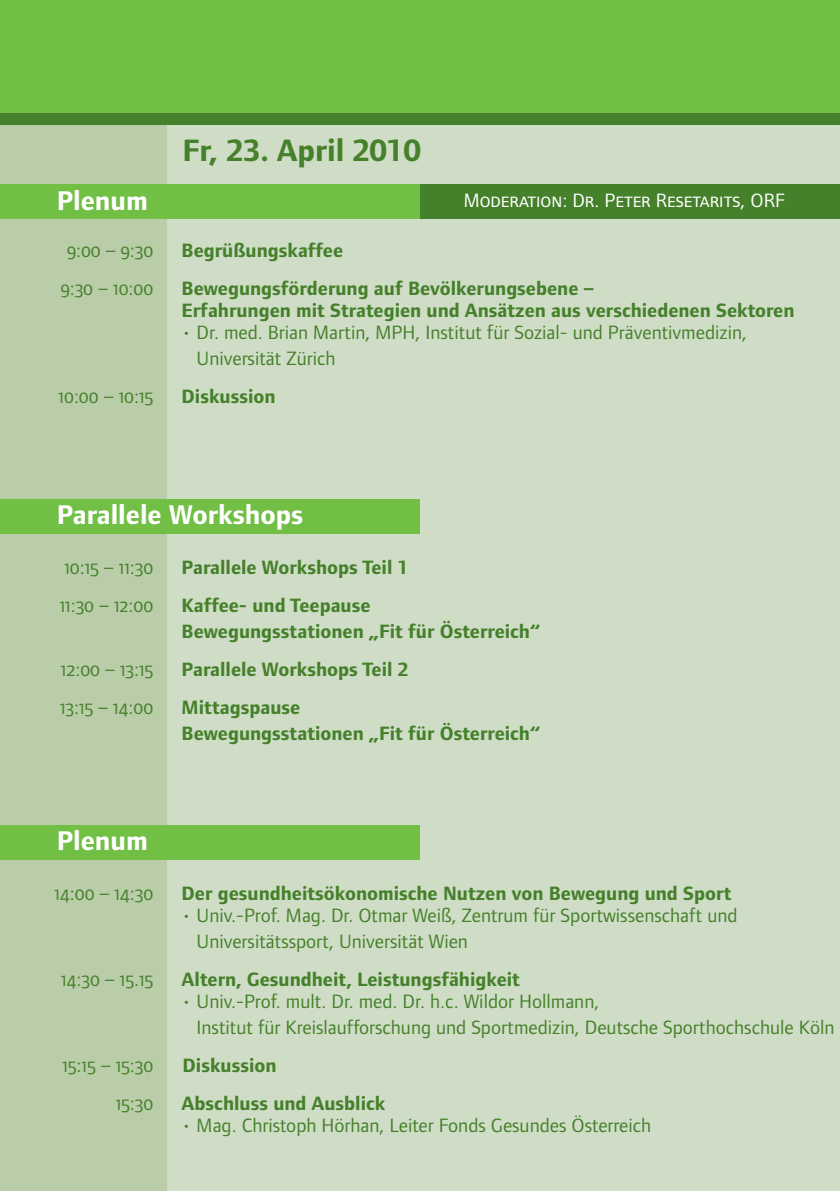
<style>
.page{position:relative;width:840px;height:1191px;background:#fff}
.page>*{position:absolute;margin:0;border:0;box-sizing:border-box;transform-origin:0 0}
.t1{font:700 32px "Foundry Form Sans";color:#45802a}
.t2{font:700 28px "Foundry Form Sans";color:#fff}
.t3{font:20px/26px "Foundry Form Sans Book OSF";color:#45802a}
.t4{font:700 20px/26px "Foundry Form Sans";color:#45802a}
.t5{font:20px "Foundry Form Sans Book SC";color:#fff}
</style>
<div class="page">
<div style="left:0;top:0;width:839px;height:113px;background:#71bf44"></div>
<div style="left:0;top:125px;width:839px;height:1066px;background:#cfddc6"></div>
<div style="left:0;top:125px;width:166px;height:1066px;background:#b9cda9"></div>
<div style="left:0;top:113px;width:839px;height:12px;background:#45802a"></div>
<div style="left:0;top:499px;width:420px;height:34px;background:#71bf44"></div>
<div style="left:0;top:184px;width:420px;height:34px;background:#71bf44"></div>
<div style="left:420px;top:184px;width:419px;height:34px;background:#45802a"></div>
<div style="left:0;top:825px;width:420px;height:34px;background:#71bf44"></div>
<h1 class="t1" style="left:182px;top:138px;width:239px">Fr, 23. April 2010</h1>
<h2 class="t2" style="left:57px;top:190px;width:93px">Plenum</h2>
<p class="t5" style="left:463px;top:188px;width:322px">Moderation: Dr. Peter Resetarits, ORF</p>
<p class="t3" style="left:67px;top:238px;width:88px">9:00 – 9:30</p>
<p class="t4" style="left:181px;top:238px;width:163px">Begrüßungskaffee</p>
<p class="t3" style="left:61px;top:276px;width:94px">9:30 – 10:00</p>
<p class="t4" style="left:181px;top:278px;width:614px;line-height:22px">Bewegungsförderung auf Bevölkerungsebene –<br>Erfahrungen mit Strategien und Ansätzen aus verschiedenen Sektoren</p>
<p class="t3" style="left:196px;top:320px;width:551px;text-indent:-15px">• Dr. med. Brian Martin, MPH, Institut für Sozial- und Präventivmedizin,<br>Universität Zürich</p>
<p class="t3" style="left:59px;top:384px;width:96px">10:00 – 10:15</p>
<p class="t4" style="left:181px;top:384px;width:95px">Diskussion</p>
<h2 class="t2" style="left:57px;top:504px;width:248px">Parallele Workshops</h2>
<p class="t3" style="left:64px;top:556px;width:90px">10:15 – 11:30</p>
<p class="t4" style="left:181px;top:556px;width:228px">Parallele Workshops Teil 1</p>
<p class="t3" style="left:60px;top:594px;width:95px">11:30 – 12:00</p>
<p class="t4" style="left:181px;top:594px;width:360px">Kaffee- und Teepause<br>Bewegungsstationen „Fit für Österreich“</p>
<p class="t3" style="left:61px;top:658px;width:94px">12:00 – 13:15</p>
<p class="t4" style="left:181px;top:658px;width:228px">Parallele Workshops Teil 2</p>
<p class="t3" style="left:60px;top:696px;width:95px">13:15 – 14:00</p>
<p class="t4" style="left:181px;top:696px;width:360px">Mittagspause<br>Bewegungsstationen „Fit für Österreich“</p>
<h2 class="t2" style="left:57px;top:830px;width:93px">Plenum</h2>
<p class="t3" style="left:55px;top:882px;width:100px">14:00 – 14:30</p>
<p class="t4" style="left:181px;top:882px;width:551px">Der gesundheitsökonomische Nutzen von Bewegung und Sport</p>
<p class="t3" style="left:196px;top:904px;width:542px;text-indent:-15px">• Univ.-Prof. Mag. Dr. Otmar Weiß, Zentrum für Sportwissenschaft und<br>Universitätssport, Universität Wien</p>
<p class="t3" style="left:61px;top:968px;width:93px">14:30 – 15.15</p>
<p class="t4" style="left:181px;top:968px;width:340px">Altern, Gesundheit, Leistungsfähigkeit</p>
<p class="t3" style="left:196px;top:990px;width:639px;text-indent:-15px">• Univ.-Prof. mult. Dr. med. Dr. h.c. Wildor Hollmann,<br>Institut für Kreislaufforschung und Sportmedizin, Deutsche Sporthochschule Köln</p>
<p class="t3" style="left:62px;top:1054px;width:92px">15:15 – 15:30</p>
<p class="t4" style="left:182px;top:1054px;width:95px">Diskussion</p>
<p class="t3" style="left:116px;top:1092px;width:39px">15:30</p>
<p class="t4" style="left:181px;top:1092px;width:205px">Abschluss und Ausblick</p>
<p class="t3" style="left:181px;top:1114px;width:471px">• Mag. Christoph Hörhan, Leiter Fonds Gesundes Österreich</p>
</div>
